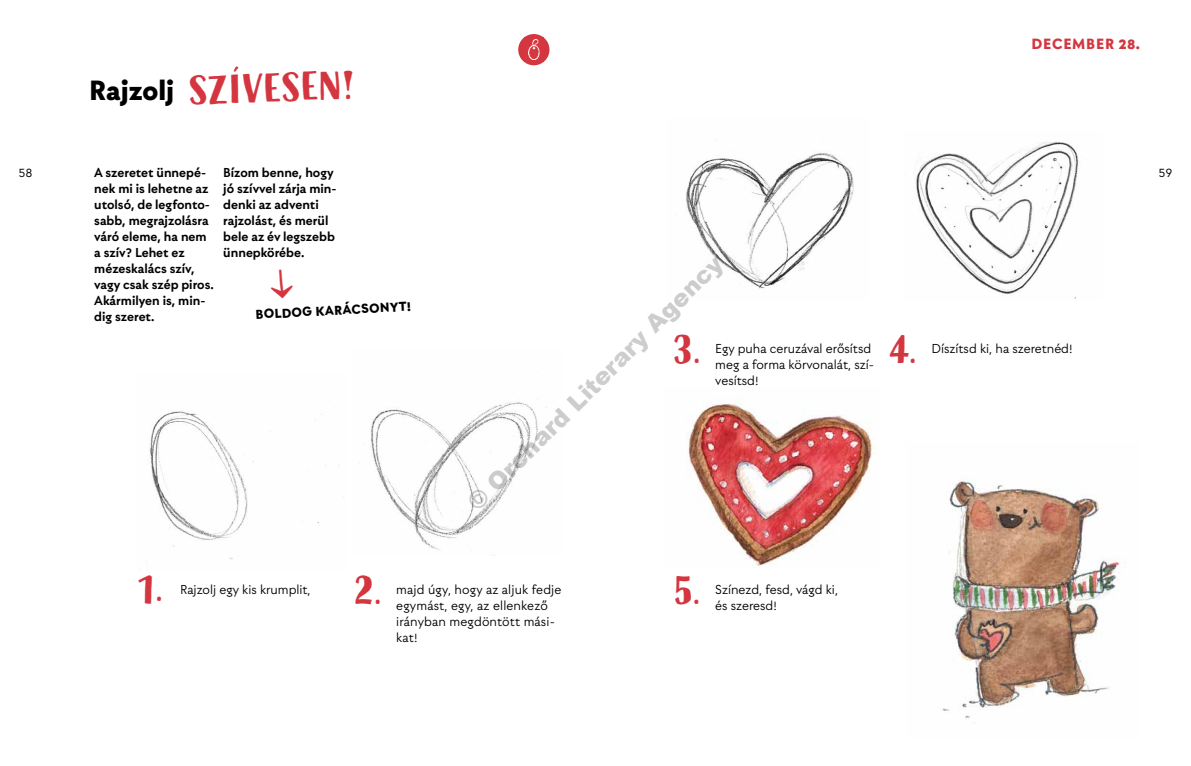
<style>
.page{position:relative;width:1191px;height:766px;background:#fff}
.page>*{position:absolute;margin:0;border:0;box-sizing:border-box;transform-origin:0 0}
.t1{font:700 40px "Sofa Sans Hand";color:#d4363f}
.t2{font:900 30px "Utily";color:#000}
.t3{font:900 24px "Arial";color:rgb(0 0 0/.2)}
.t4{font:900 16px "Utily";letter-spacing:.05em;color:#d4363f}
.t5{font:700 14px/16px "Utily";color:#000}
.t6{font:14px/16px "Utily";color:#000}
.t7{font:900 14px "Utily";color:#000}
</style>
<div class="page">
<div style="left:518px;top:34px;width:31px;height:31px;background:#d4363f;border-radius:50%"></div>
<img style="left:528px;top:39px;width:12px;height:21px">
<img style="left:686px;top:150px;width:168px;height:139px">
<img style="left:371px;top:398px;width:176px;height:152px">
<img style="left:686px;top:400px;width:187px;height:166px">
<img style="left:916px;top:141px;width:163px;height:158px">
<img style="left:150px;top:411px;width:194px;height:148px">
<img style="left:943px;top:481px;width:177px;height:237px">
<h2 class="t2" style="left:89px;top:72px;width:86px">Rajzolj</h2>
<h1 class="t1" style="left:187px;top:66px;width:169px;rotate:-2deg">szívesen!</h1>
<p class="t4" style="left:1031px;top:34px;width:110px">DECEMBER 28.</p>
<p class="t5" style="left:94px;top:164px;width:121px">A szeretet ünnepé&shy;nek mi is lehetne az utolsó, de legfonto&shy;sabb, megrajzolásra váró eleme, ha nem a szív? Lehet ez mézeskalács szív, vagy csak szép piros.<br>Akármilyen is, min&shy;dig szeret.</p>
<p class="t5" style="left:223px;top:164px;width:115px">Bízom benne, hogy jó szívvel zárja min&shy;denki az adventi rajzolást, és merül bele az év legszebb ünnepkörébe.</p>
<p class="t6" style="left:19px;top:164px;width:15px">58</p>
<p class="t6" style="left:1158px;top:164px;width:15px">59</p>
<h3 class="t3" style="left:459px;top:493px;width:350px;rotate:-45deg">© Orchard Literary Agency</h3>
<p class="t7" style="left:255px;top:306px;width:157px;rotate:-3deg">BOLDOG KARÁCSONYT!</p>
<h1 class="t1" style="left:673px;top:325px;width:29px">3.</h1>
<p class="t6" style="left:715px;top:340px;width:160px">Egy puha ceruzával erősítsd meg a forma körvonalát, szí&shy;vesítsd!</p>
<h1 class="t1" style="left:889px;top:325px;width:29px">4.</h1>
<p class="t6" style="left:931px;top:340px;width:142px">Díszítsd ki, ha szeretnéd!</p>
<h1 class="t1" style="left:137px;top:563px;width:27px">1.</h1>
<p class="t6" style="left:180px;top:580px;width:132px">Rajzolj egy kis krumplit,</p>
<h1 class="t1" style="left:354px;top:565px;width:30px">2.</h1>
<p class="t6" style="left:396px;top:580px;width:167px">majd úgy, hogy az aljuk fedje egymást, egy, az ellenkező irányban megdöntött mási&shy;kat!</p>
<h1 class="t1" style="left:673px;top:565px;width:29px">5.</h1>
<p class="t6" style="left:715px;top:580px;width:124px">Színezd, fesd, vágd ki, és szeresd!</p>
</div>
